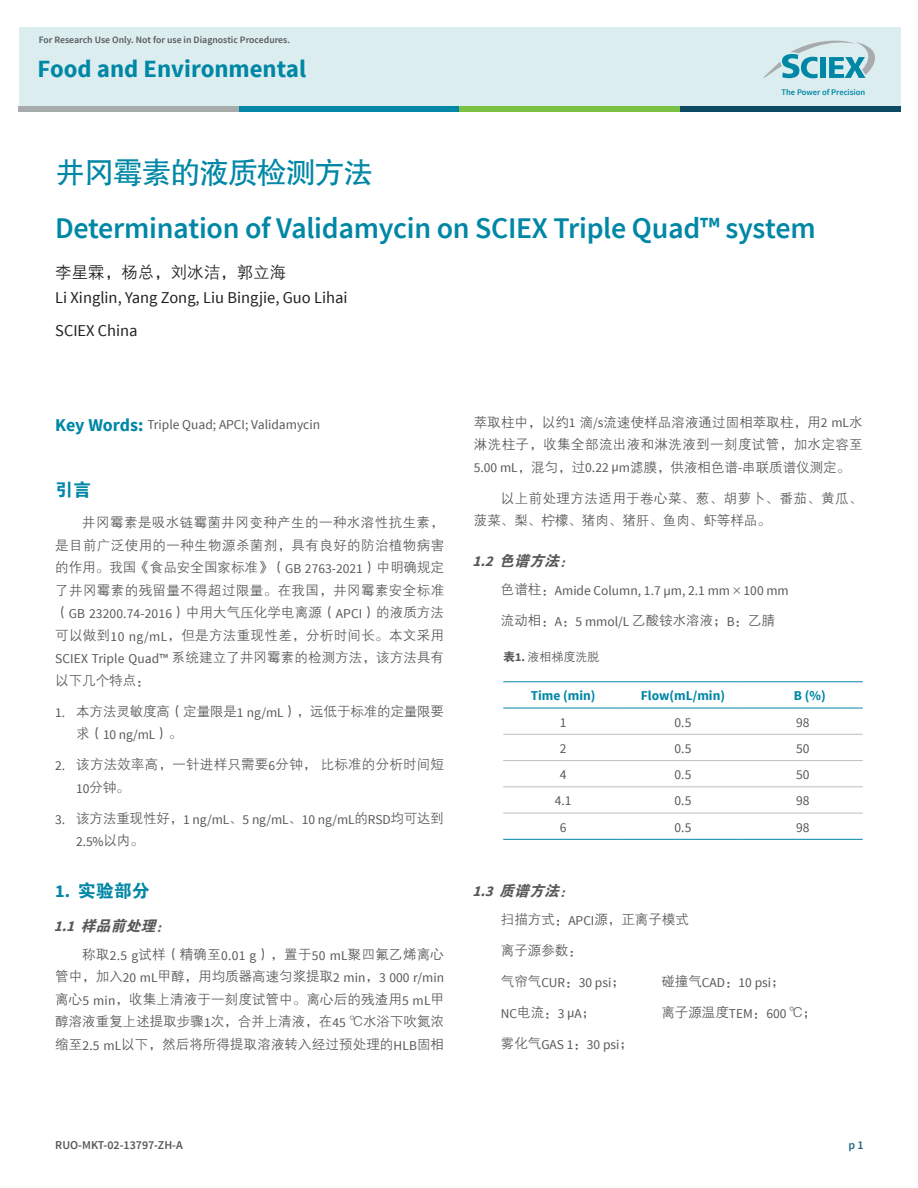
<style>
.page{position:relative;width:918px;height:1188px;background:#fff}
.page>*{position:absolute;margin:0;border:0;box-sizing:border-box;transform-origin:0 0}
.t1{font:600 30px "Source Sans Pro";letter-spacing:-.01em;color:#0087a6}
.t2{font:30px "FZHTK GBK1 0";letter-spacing:-.04em;color:#0087a6}
.t3{font:700 24.75px "Source Sans Pro";color:#0087a6}
.t4{font:18px "FZDHTK GBK1 0";color:#0087a6}
.t5{font:16.5px/32.5px "Source Sans Pro";color:#231f20}
.t6{font:16.5px "FZZDXK GBK1 0";color:#231f20}
.t7{font:italic 15px "FZDHTK GBK1 0";color:#57585a}
.t8{font:13.5px/22.5px "FZZDXK GBK1 0";letter-spacing:.01em;color:#57585a;text-align:justify}
.t9{font:13.5px/22.5px "Source Sans Pro";color:#57585a}
.t10{font:13.5px/22.5px "FZZDXK GBK1 0";letter-spacing:.03em;color:#57585a}
.t11{font:13.5px "FZZDXK GBK1 0";letter-spacing:-.01em;color:#57585a}
.t12{font:700 13.5px "Source Sans Pro";color:#0087a6}
.t13{font:600 12px "Source Sans Pro";color:#57585a}
.t14{font:12px "FZZDXK GBK1 0";color:#57585a}
.t15{font:600 12px "Source Sans Pro";color:#266983}
.t16{font:600 9.75px "Source Sans Pro";color:#575a5c}
.t17{font:600 8.55px "Source Sans Pro";color:#0087a6}
.s1{font-weight:700;font-size:18px;color:#0087a6}
.s2{font-family:"Source Sans Pro"}
.s3{font-family:"FZZDXK GBK1 0"}
.s4{font-family:"Source Sans Pro";font-weight:700}
.s5{font-family:"FZDHTK GBK1 0"}
</style>
<div class="page">
<div style="left:19px;top:27px;width:881px;height:84px;background:#dbedef"></div>
<svg style="left:763px;top:41px;width:112px;height:37px"></svg>
<div style="left:19px;top:106px;width:220px;height:5px;background:#a8abac"></div>
<div style="left:239px;top:106px;width:220px;height:5px;background:#0087a6"></div>
<div style="left:459px;top:106px;width:221px;height:5px;background:#79c142"></div>
<div style="left:680px;top:106px;width:220px;height:5px;background:#0c4a63"></div>
<hr style="left:503px;top:734px;width:120px;height:1px;background:#bebfc2">
<hr style="left:623px;top:734px;width:120px;height:1px;background:#bebfc2">
<hr style="left:743px;top:734px;width:120px;height:1px;background:#bebfc2">
<hr style="left:503px;top:760px;width:120px;height:1px;background:#bebfc2">
<hr style="left:623px;top:760px;width:120px;height:1px;background:#bebfc2">
<hr style="left:743px;top:760px;width:120px;height:1px;background:#bebfc2">
<hr style="left:503px;top:786px;width:120px;height:1px;background:#bebfc2">
<hr style="left:623px;top:786px;width:120px;height:1px;background:#bebfc2">
<hr style="left:743px;top:786px;width:120px;height:1px;background:#bebfc2">
<hr style="left:503px;top:813px;width:120px;height:1px;background:#bebfc2">
<hr style="left:623px;top:813px;width:120px;height:1px;background:#bebfc2">
<hr style="left:743px;top:813px;width:120px;height:1px;background:#bebfc2">
<hr style="left:503px;top:839px;width:120px;height:1px;background:#0087a6">
<hr style="left:623px;top:839px;width:120px;height:1px;background:#0087a6">
<hr style="left:743px;top:839px;width:120px;height:1px;background:#0087a6">
<hr style="left:503px;top:681px;width:120px;height:1px;background:#0087a6">
<hr style="left:623px;top:681px;width:120px;height:1px;background:#0087a6">
<hr style="left:743px;top:681px;width:120px;height:1px;background:#0087a6">
<hr style="left:503px;top:708px;width:120px;height:1px;background:#0087a6">
<hr style="left:623px;top:708px;width:120px;height:1px;background:#0087a6">
<hr style="left:743px;top:708px;width:120px;height:1px;background:#0087a6">
<p class="t16" style="left:39px;top:33px;width:253px">For Research Use Only. Not for use in Diagnostic Procedures.</p>
<h2 class="t3" style="left:38px;top:53px;width:270px">Food and Environmental</h2>
<p class="t17" style="left:782px;top:86px;width:85px">The Power of Precision</p>
<h1 class="t2" style="left:55px;top:156px;width:320px">井冈霉素的液质检测方法</h1>
<h1 class="t1" style="left:55px;top:209px;width:762px">Determination of Validamycin on SCIEX Triple Quad™ system</h1>
<p class="t6" style="left:55px;top:264px;width:233px">李星霖，杨总，刘冰洁，郭立海</p>
<p class="t5" style="left:55px;top:282px;width:294px">Li Xinglin, Yang Zong, Liu Bingjie, Guo Lihai<br>SCIEX China</p>
<p class="t9" style="left:55px;top:414px;width:266px"><span class="s1">Key Words:</span> Triple Quad; APCI; Validamycin</p>
<h3 class="t4" style="left:55px;top:479px;width:37px">引言</h3>
<p class="t8" style="left:55px;top:512px;width:390px;text-indent:27px">井冈霉素是吸水链霉菌井冈变种产生的一种水溶性抗生素，是目前广泛使用的一种生物源杀菌剂，具有良好的防治植物病害的作用。我国《食品安全国家标准》（<span class="s2">GB 2763-2021</span>）中明确规定了井冈霉素的残留量不得超过限量。在我国，井冈霉素安全标准（<span class="s2">GB 23200.74-2016</span>）中用大气压化学电离源（<span class="s2">APCI</span>）的液质方法可以做到<span class="s2">10 ng/mL</span>，但是方法重现性差，分析时间长。本文采用<span class="s2">SCIEX Triple Quad™</span> 系统建立了井冈霉素的检测方法，该方法具有以下几个特点：</p>
<p class="t11" style="left:55px;top:704px;width:390px"><span class="s2">1.</span> 本方法灵敏度高（定量限是<span class="s2">1 ng/mL</span>），远低于标准的定量限要</p>
<p class="t9" style="left:76px;top:724px;width:107px"><span class="s3">求（</span>10 ng/mL<span class="s3">）。</span></p>
<p class="t8" style="left:76px;top:754px;width:369px;text-indent:-21px"><span class="s2">2.</span> 该方法效率高，一针进样只需要<span class="s2">6</span>分钟，比标准的分析时间短<br><span class="s2">10</span>分钟。</p>
<p class="t9" style="left:76px;top:808px;width:369px;text-indent:-21px">3. <span class="s3">该方法重现性好，</span>1 ng/mL<span class="s3">、</span>5 ng/mL<span class="s3">、</span>10 ng/mL<span class="s3">的</span>RSD<span class="s3">均可达到<br></span>2.5%<span class="s3">以内。</span></p>
<h3 class="t4" style="left:55px;top:881px;width:96px"><span class="s4">1.</span> 实验部分</h3>
<p class="t7" style="left:54px;top:917px;width:123px"><span class="s4">1.1</span>样品前处理：</p>
<p class="t8" style="left:55px;top:943px;width:390px;text-indent:27px">称取<span class="s2">2.5 g</span>试样（精确至<span class="s2">0.01 g</span>），置于<span class="s2">50 mL</span>聚四氟乙烯离心管中，加入<span class="s2">20 mL</span>甲醇，用均质器高速匀浆提取<span class="s2">2 min</span>，<span class="s2">3 000 r/min</span>离心<span class="s2">5 min</span>，收集上清液于一刻度试管中。离心后的残渣用<span class="s2">5 mL</span>甲醇溶液重复上述提取步骤<span class="s2">1</span>次，合并上清液，在<span class="s2">45</span> ℃水浴下吹氮浓缩至<span class="s2">2.5 mL</span>以下，然后将所得提取溶液转入经过预处理的<span class="s2">HLB</span>固相</p>
<p class="t8" style="left:474px;top:411px;width:390px">萃取柱中，以约<span class="s2">1</span> 滴<span class="s2">/s</span>流速使样品溶液通过固相萃取柱，用<span class="s2">2 mL</span>水淋洗柱子，收集全部流出液和淋洗液到一刻度试管，加水定容至<span class="s2">5.00 mL</span>，混匀，过<span class="s2">0.22 μm</span>滤膜，供液相色谱<span class="s2">-</span>串联质谱仪测定。</p>
<p class="t10" style="left:474px;top:487px;width:390px;text-indent:27px">以上前处理方法适用于卷心菜、葱、胡萝卜、番茄、黄瓜、菠菜、梨、柠檬、猪肉、猪肝、鱼肉、虾等样品。</p>
<p class="t7" style="left:472px;top:553px;width:108px"><span class="s4">1.2</span>色谱方法：</p>
<p class="t9" style="left:501px;top:579px;width:289px"><span class="s3">色谱柱：</span>Amide Column, 1.7 μm, 2.1 mm<span class="s3">×</span>100 mm</p>
<p class="t8" style="left:501px;top:609px;width:276px">流动相：<span class="s2">A</span>：<span class="s2">5 mmol/L</span> 乙酸铵水溶液；<span class="s2">B</span>：乙腈</p>
<p class="t14" style="left:503px;top:650px;width:98px"><span class="s5">表</span><span class="s4">1.</span> 液相梯度洗脱</p>
<p class="t12" style="left:531px;top:687px;width:66px">Time (min)</p>
<p class="t12" style="left:641px;top:687px;width:86px">Flow(mL/min)</p>
<p class="t12" style="left:794px;top:687px;width:33px">B (%)</p>
<p class="t9" style="left:560px;top:711px;width:8px">1</p>
<p class="t9" style="left:675px;top:711px;width:18px">0.5</p>
<p class="t9" style="left:796px;top:711px;width:15px">98</p>
<p class="t9" style="left:560px;top:737px;width:8px">2</p>
<p class="t9" style="left:675px;top:737px;width:18px">0.5</p>
<p class="t9" style="left:796px;top:737px;width:15px">50</p>
<p class="t9" style="left:560px;top:764px;width:8px">4</p>
<p class="t9" style="left:675px;top:764px;width:18px">0.5</p>
<p class="t9" style="left:796px;top:764px;width:15px">50</p>
<p class="t9" style="left:555px;top:790px;width:18px">4.1</p>
<p class="t9" style="left:675px;top:790px;width:18px">0.5</p>
<p class="t9" style="left:796px;top:790px;width:15px">98</p>
<p class="t9" style="left:560px;top:816px;width:8px">6</p>
<p class="t9" style="left:675px;top:816px;width:18px">0.5</p>
<p class="t9" style="left:796px;top:816px;width:15px">98</p>
<p class="t7" style="left:472px;top:883px;width:108px"><span class="s4">1.3</span>质谱方法：</p>
<p class="t8" style="left:501px;top:909px;width:190px">扫描方式：<span class="s2">APCI</span>源，正离子模式</p>
<p class="t8" style="left:501px;top:940px;width:82px">离子源参数：</p>
<p class="t9" style="left:501px;top:971px;width:125px"><span class="s3">气帘气</span>CUR<span class="s3">：</span>30 psi<span class="s3">；</span></p>
<p class="t9" style="left:661px;top:971px;width:125px"><span class="s3">碰撞气</span>CAD<span class="s3">：</span>10 psi<span class="s3">；</span></p>
<p class="t9" style="left:501px;top:1002px;width:96px">NC<span class="s3">电流：</span>3 μA<span class="s3">；</span></p>
<p class="t8" style="left:661px;top:1002px;width:156px">离子源温度<span class="s2">TEM</span>：<span class="s2">600</span> ℃；</p>
<p class="t9" style="left:501px;top:1033px;width:134px"><span class="s3">雾化气</span>GAS 1<span class="s3">：</span>30 psi<span class="s3">；</span></p>
<p class="t13" style="left:55px;top:1137px;width:129px">RUO-MKT-02-13797-ZH-A</p>
<p class="t15" style="left:848px;top:1137px;width:17px">p 1</p>
</div>
